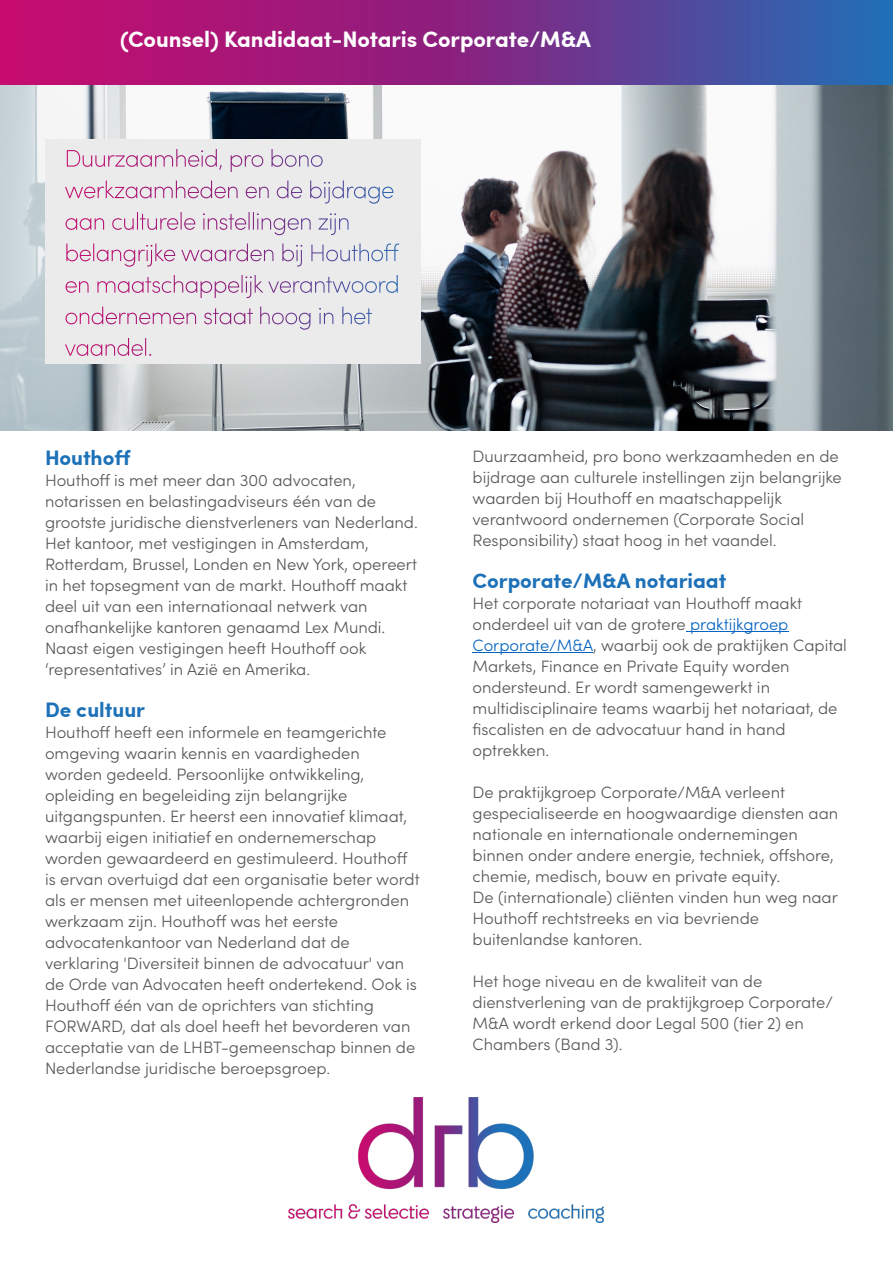
<style>
.page{position:relative;width:893px;height:1263px;background:#fff}
.page>*{position:absolute;margin:0;border:0;box-sizing:border-box;transform-origin:0 0}
.t1{font:700 22.5px "Sofia Pro";letter-spacing:-.005em;color:#fff}
.t2{font:700 21px "Sofia Pro";color:#1d71b8}
.t3{font:300 16.5px/21px "Sofia Pro";color:#575756}
.s1{color:#0563c1}
</style>
<div class="page">
<svg style="left:0;top:0;width:893px;height:85px;background:#7f2e88"></svg>
<hr style="left:686px;top:631px;width:102px;height:1px;background:#0563c1">
<hr style="left:472px;top:652px;width:121px;height:1px;background:#0563c1">
<img style="left:289px;top:1097px;width:315px;height:126px">
<img style="left:0;top:85px;width:893px;height:345px">
<div style="left:45px;top:140px;width:375px;height:224px;background:#ebebeb"></div>
<img style="left:67px;top:149px;width:132px;height:18px">
<img style="left:65px;top:181px;width:146px;height:17px">
<img style="left:66px;top:212px;width:129px;height:18px">
<img style="left:66px;top:244px;width:108px;height:23px">
<img style="left:66px;top:275px;width:117px;height:18px">
<img style="left:66px;top:307px;width:118px;height:17px">
<img style="left:65px;top:338px;width:86px;height:18px">
<h1 class="t1" style="left:120px;top:30px;width:473px">(Counsel) Kandidaat-Notaris Corporate/M&amp;A</h1>
<p class="t2" style="left:45px;top:449px;width:87px">Houthoff</p>
<p class="t3" style="left:45px;top:471px;width:374px">Houthoff is met meer dan 300 advocaten, notarissen en belastingadviseurs één van de grootste juridische dienstverleners van Nederland.<br>Het kantoor, met vestigingen in Amsterdam, Rotterdam, Brussel, Londen en New York, opereert in het topsegment van de markt. Houthoff maakt deel uit van een internationaal netwerk van onafhankelijke kantoren genaamd Lex Mundi.<br>Naast eigen vestigingen heeft Houthoff ook ‘representatives’ in Azië en Amerika.</p>
<p class="t2" style="left:45px;top:701px;width:102px">De cultuur</p>
<p class="t3" style="left:45px;top:723px;width:376px">Houthoff heeft een informele en teamgerichte omgeving waarin kennis en vaardigheden worden gedeeld. Persoonlijke ontwikkeling, opleiding en begeleiding zijn belangrijke uitgangspunten. Er heerst een innovatief klimaat, waarbij eigen initiatief en ondernemerschap worden gewaardeerd en gestimuleerd. Houthoff is ervan overtuigd dat een organisatie beter wordt als er mensen met uiteenlopende achtergronden werkzaam zijn. Houthoff was het eerste advocatenkantoor van Nederland dat de verklaring 'Diversiteit binnen de advocatuur' van de Orde van Advocaten heeft ondertekend. Ook is Houthoff één van de oprichters van stichting FORWARD, dat als doel heeft het bevorderen van acceptatie van de LHBT-gemeenschap binnen de Nederlandse juridische beroepsgroep.</p>
<p class="t3" style="left:472px;top:447px;width:371px">Duurzaamheid, pro bono werkzaamheden en de bijdrage aan culturele instellingen zijn belangrijke waarden bij Houthoff en maatschappelijk verantwoord ondernemen (Corporate Social Responsibility) staat hoog in het vaandel.</p>
<p class="t2" style="left:472px;top:572px;width:255px">Corporate/M&amp;A notariaat</p>
<p class="t3" style="left:472px;top:594px;width:376px">Het corporate notariaat van Houthoff maakt onderdeel uit van de grotere <span class="s1">praktijkgroep Corporate/M&amp;A</span>, waarbij ook de praktijken Capital Markets, Finance en Private Equity worden ondersteund. Er wordt samengewerkt in multidisciplinaire teams waarbij het notariaat, de fiscalisten en de advocatuur hand in hand optrekken.</p>
<p class="t3" style="left:472px;top:783px;width:367px">De praktijkgroep Corporate/M&amp;A verleent gespecialiseerde en hoogwaardige diensten aan nationale en internationale ondernemingen binnen onder andere energie, techniek, offshore, chemie, medisch, bouw en private equity.<br>De (internationale) cliënten vinden hun weg naar Houthoff rechtstreeks en via bevriende buitenlandse kantoren.</p>
<p class="t3" style="left:472px;top:972px;width:362px">Het hoge niveau en de kwaliteit van de dienstverlening van de praktijkgroep Corporate/ M&amp;A wordt erkend door Legal 500 (tier 2) en Chambers (Band 3).</p>
</div>
